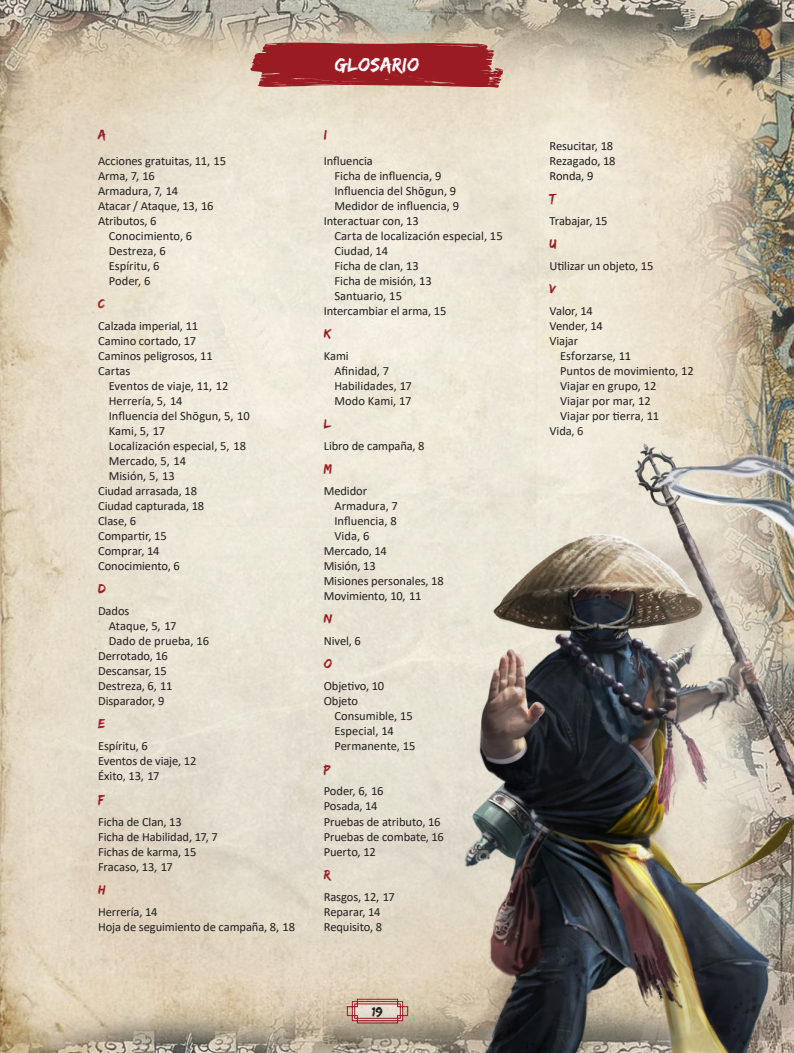
<style>
.page{position:relative;width:794px;height:1053px;background:#fff}
.page>*{position:absolute;margin:0;border:0;box-sizing:border-box;transform-origin:0 0}
.t1{font:20px "Edo SZ";letter-spacing:.005em;color:#fff}
.t2{font:13.75px "Edo SZ";color:#9b1b23}
.t3{font:13.75px "Edo SZ";color:#231f20}
.t4{font:12.5px/15px "Calibri";letter-spacing:-.005em;color:#231f20}
</style>
<div class="page">
<img style="left:0;top:0;width:794px;height:1052px">
<svg style="left:250px;top:42px;width:254px;height:46px;background:#a43639"></svg>
<img style="left:259px;top:379px;width:535px;height:673px">
<p class="t2" style="left:98px;top:127px;width:10px">A</p>
<p class="t4" style="left:98px;top:153px;width:130px">Acciones gratuitas, 11, 15</p>
<p class="t4" style="left:98px;top:168px;width:58px">Arma, 7, 16</p>
<p class="t4" style="left:98px;top:183px;width:81px">Armadura, 7, 14</p>
<p class="t4" style="left:98px;top:198px;width:117px">Atacar / Ataque, 13, 16</p>
<p class="t4" style="left:98px;top:213px;width:60px">Atributos, 6</p>
<p class="t4" style="left:109px;top:228px;width:85px">Conocimiento, 6</p>
<p class="t4" style="left:109px;top:243px;width:59px">Destreza, 6</p>
<p class="t4" style="left:109px;top:258px;width:52px">Espíritu, 6</p>
<p class="t4" style="left:109px;top:273px;width:43px">Poder, 6</p>
<p class="t2" style="left:98px;top:296px;width:8px">C</p>
<p class="t4" style="left:98px;top:318px;width:116px">Calzada imperial, 11<br>Camino cortado, 17<br>Caminos peligrosos, 11<br>Cartas</p>
<p class="t4" style="left:109px;top:378px;width:121px">Eventos de viaje, 11, 12</p>
<p class="t4" style="left:109px;top:393px;width:75px">Herrería, 5, 14</p>
<p class="t4" style="left:109px;top:408px;width:143px">In昀氀uencia del Shōgun, 5, 10</p>
<p class="t4" style="left:109px;top:423px;width:58px">Kami, 5, 17</p>
<p class="t4" style="left:109px;top:438px;width:139px">Localización especial, 5, 18</p>
<p class="t4" style="left:109px;top:453px;width:79px">Mercado, 5, 14</p>
<p class="t4" style="left:109px;top:468px;width:68px">Misión, 5, 13</p>
<p class="t4" style="left:98px;top:483px;width:100px">Ciudad arrasada, 18</p>
<p class="t4" style="left:98px;top:498px;width:108px">Ciudad capturada, 18</p>
<p class="t4" style="left:98px;top:513px;width:39px">Clase, 6</p>
<p class="t4" style="left:98px;top:528px;width:70px">Compar琀椀r, 15</p>
<p class="t4" style="left:98px;top:543px;width:63px">Comprar, 14</p>
<p class="t4" style="left:98px;top:558px;width:83px">Conocimiento, 6</p>
<p class="t2" style="left:98px;top:581px;width:9px">D</p>
<p class="t4" style="left:98px;top:603px;width:33px">Dados</p>
<p class="t4" style="left:109px;top:618px;width:69px">Ataque, 5, 17</p>
<p class="t4" style="left:109px;top:633px;width:102px">Dado de prueba, 16</p>
<p class="t4" style="left:98px;top:648px;width:71px">Derrotado, 16</p>
<p class="t4" style="left:98px;top:663px;width:70px">Descansar, 15</p>
<p class="t4" style="left:98px;top:678px;width:76px">Destreza, 6, 11</p>
<p class="t4" style="left:98px;top:693px;width:68px">Disparador, 9</p>
<p class="t2" style="left:98px;top:716px;width:8px">E</p>
<p class="t4" style="left:98px;top:738px;width:100px">Espíritu, 6<br>Eventos de viaje, 12<br>Éxito, 13, 17</p>
<p class="t2" style="left:98px;top:791px;width:8px">F</p>
<p class="t4" style="left:98px;top:813px;width:121px">Ficha de Clan, 13<br>Ficha de Habilidad, 17, 7<br>Fichas de karma, 15<br>Fracaso, 13, 17</p>
<p class="t2" style="left:98px;top:881px;width:9px">H</p>
<p class="t4" style="left:98px;top:903px;width:199px">Herrería, 14<br>Hoja de seguimiento de campaña, 8, 18</p>
<h1 class="t1" style="left:335px;top:53px;width:86px">GLOSARIO</h1>
<p class="t2" style="left:324px;top:127px;width:5px">I</p>
<p class="t4" style="left:324px;top:153px;width:51px">In昀氀uencia</p>
<p class="t4" style="left:334px;top:168px;width:109px">Ficha de in昀氀uencia, 9</p>
<p class="t4" style="left:334px;top:183px;width:123px">In昀氀uencia del Shōgun, 9</p>
<p class="t4" style="left:334px;top:198px;width:126px">Medidor de in昀氀uencia, 9</p>
<p class="t4" style="left:324px;top:213px;width:97px">Interactuar con, 13</p>
<p class="t4" style="left:334px;top:228px;width:170px">Carta de localización especial, 15</p>
<p class="t4" style="left:334px;top:243px;width:55px">Ciudad, 14</p>
<p class="t4" style="left:334px;top:258px;width:86px">Ficha de clan, 13</p>
<p class="t4" style="left:334px;top:273px;width:99px">Ficha de misión, 13</p>
<p class="t4" style="left:334px;top:288px;width:69px">Santuario, 15</p>
<p class="t4" style="left:324px;top:303px;width:124px">Intercambiar el arma, 15</p>
<p class="t2" style="left:324px;top:326px;width:9px">K</p>
<p class="t4" style="left:334px;top:348px;width:79px;text-indent:-11px">Kami<br>A昀椀nidad, 7<br>Habilidades, 17<br>Modo Kami, 17</p>
<p class="t2" style="left:324px;top:416px;width:9px">L</p>
<p class="t4" style="left:324px;top:438px;width:102px">Libro de campaña, 8</p>
<p class="t2" style="left:324px;top:461px;width:10px">M</p>
<p class="t4" style="left:324px;top:483px;width:45px">Medidor</p>
<p class="t4" style="left:334px;top:498px;width:65px">Armadura, 7</p>
<p class="t4" style="left:334px;top:513px;width:64px">In昀氀uencia, 8</p>
<p class="t4" style="left:334px;top:528px;width:36px">Vida, 6</p>
<p class="t4" style="left:324px;top:543px;width:65px">Mercado, 14</p>
<p class="t4" style="left:324px;top:558px;width:54px">Misión, 13</p>
<p class="t4" style="left:324px;top:573px;width:122px">Misiones personales, 18</p>
<p class="t4" style="left:324px;top:588px;width:99px">Movimiento, 10, 11</p>
<p class="t2" style="left:324px;top:611px;width:10px">N</p>
<p class="t4" style="left:324px;top:633px;width:39px">Nivel, 6</p>
<p class="t2" style="left:324px;top:656px;width:10px">O</p>
<p class="t4" style="left:324px;top:678px;width:62px">Obje琀椀vo, 10<br>Objeto</p>
<p class="t4" style="left:334px;top:708px;width:83px">Consumible, 15<br>Especial, 14<br>Permanente, 15</p>
<p class="t2" style="left:324px;top:761px;width:8px">P</p>
<p class="t4" style="left:324px;top:783px;width:122px">Poder, 6, 16<br>Posada, 14<br>Pruebas de atributo, 16<br>Pruebas de combate, 16<br>Puerto, 12</p>
<p class="t2" style="left:324px;top:866px;width:8px">R</p>
<p class="t4" style="left:324px;top:888px;width:73px">Rasgos, 12, 17<br>Reparar, 14<br>Requisito, 8</p>
<p class="t3" style="left:372px;top:1002px;width:12px">19</p>
<p class="t4" style="left:549px;top:138px;width:68px">Resucitar, 18<br>Rezagado, 18<br>Ronda, 9</p>
<p class="t2" style="left:549px;top:191px;width:8px">T</p>
<p class="t4" style="left:549px;top:213px;width:60px">Trabajar, 15</p>
<p class="t2" style="left:549px;top:236px;width:9px">U</p>
<p class="t4" style="left:549px;top:258px;width:106px">U琀椀lizar un objeto, 15</p>
<p class="t2" style="left:549px;top:281px;width:8px">V</p>
<p class="t4" style="left:549px;top:303px;width:55px">Valor, 14<br>Vender, 14<br>Viajar</p>
<p class="t4" style="left:560px;top:348px;width:73px">Esforzarse, 11</p>
<p class="t4" style="left:560px;top:363px;width:135px">Puntos de movimiento, 12</p>
<p class="t4" style="left:560px;top:378px;width:98px">Viajar en grupo, 12</p>
<p class="t4" style="left:560px;top:393px;width:92px">Viajar por mar, 12</p>
<p class="t4" style="left:560px;top:408px;width:101px">Viajar por 琀椀erra, 11</p>
<p class="t4" style="left:549px;top:423px;width:36px">Vida, 6</p>
</div>
